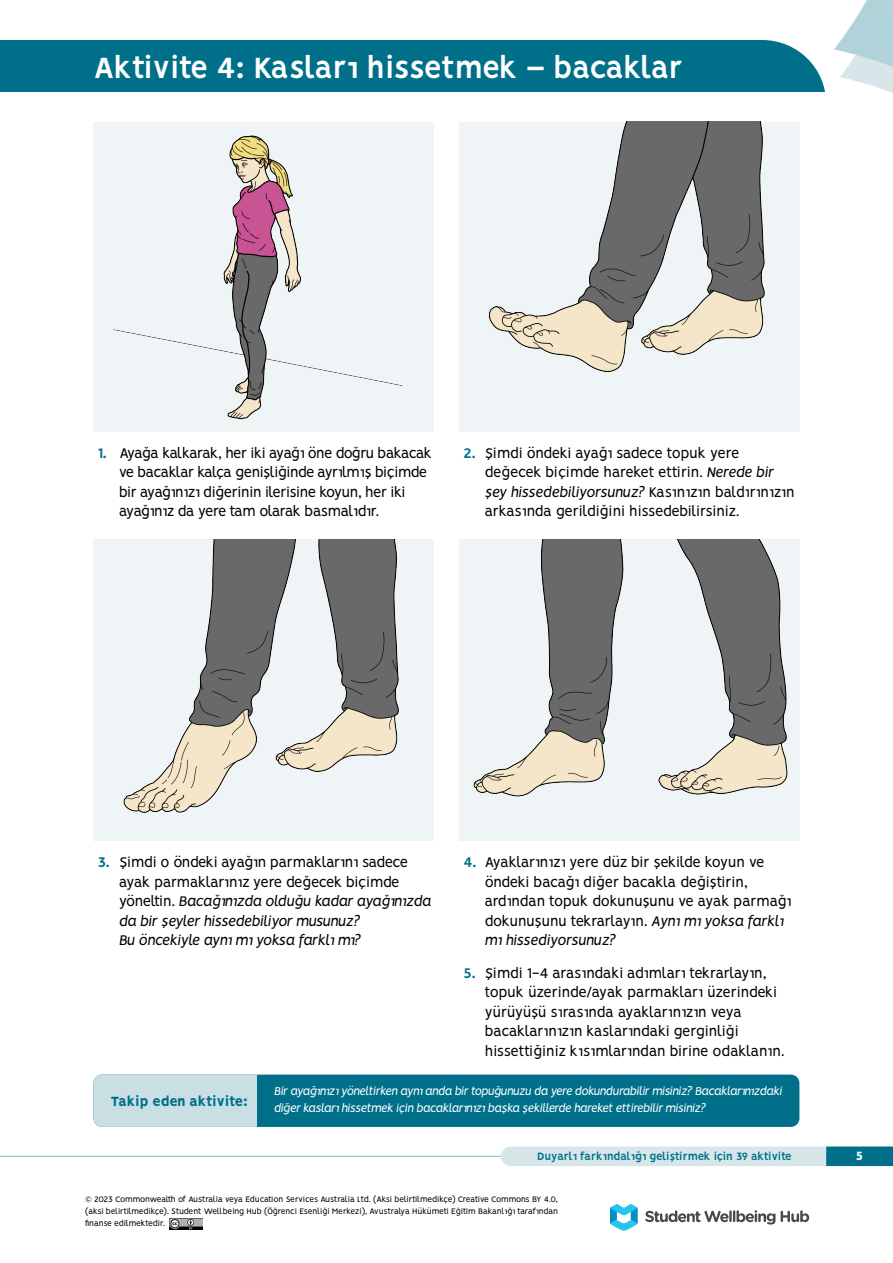
<style>
.page{position:relative;width:893px;height:1263px;background:#fff}
.page>*{position:absolute;margin:0;border:0;box-sizing:border-box;transform-origin:0 0}
.t1{font:700 33px "Vision";letter-spacing:-.03em;color:#fff}
.t2{font:15.75px/19.5px "Vision";letter-spacing:-.02em;color:#000}
.t3{font:15.75px/19.5px "Vision";color:#000}
.t4{font:italic 15.75px/19.5px "Vision";letter-spacing:-.005em;color:#000}
.t5{font:15.75px/19.5px "Vision";letter-spacing:-.04em;color:#000}
.t6{font:800 15px "Vision";letter-spacing:-.025em;color:#00708a}
.t7{font:800 13.5px "Vision";color:#fff}
.t8{font:italic 12.75px/16.5px "Vision";letter-spacing:-.02em;color:#fff}
.t9{font:700 12px "Vision";color:#00708a}
.t10{font:9px/12px "Vision";letter-spacing:-.02em;color:#000;text-align:justify}
.s1{font-weight:700;color:#00708a}
.s2{font-style:italic}
.s3{font-weight:700;font-style:normal;color:#00708a}
.s4{font-style:normal}
</style>
<div class="page">
<hr style="left:0;top:1156px;width:893px;height:1px;background:#7ebcc6">
<div style="left:0;top:40px;width:826px;height:51px;background:#00708a"></div>
<div style="left:511px;top:1146px;width:382px;height:20px;background:#d6e6e9"></div>
<div style="left:826px;top:1146px;width:67px;height:20px;background:#00708a"></div>
<svg style="left:610px;top:1204px;width:28px;height:27px"></svg>
<svg style="left:645px;top:1210px;width:130px;height:14px"></svg>
<svg style="left:781px;top:1210px;width:28px;height:12px"></svg>
<svg style="left:834px;top:0;width:59px;height:93px"></svg>
<img style="left:170px;top:1218px;width:32px;height:11px">
<div style="left:94px;top:1074px;width:705px;height:53px;background:#00708a;border-radius:9px"></div>
<div style="left:94px;top:1074px;width:163px;height:53px;background:#c9dfe4"></div>
<div style="left:94px;top:122px;width:340px;height:310px;background:#eff5f6"></div>
<img style="left:113px;top:135px;width:290px;height:285px">
<div style="left:459px;top:122px;width:340px;height:310px;background:#eff5f6"></div>
<img style="left:489px;top:122px;width:276px;height:250px">
<div style="left:459px;top:539px;width:340px;height:302px;background:#eff5f6"></div>
<img style="left:473px;top:539px;width:315px;height:258px">
<div style="left:94px;top:539px;width:340px;height:302px;background:#eff5f6"></div>
<img style="left:123px;top:539px;width:276px;height:274px">
<h1 class="t1" style="left:94px;top:48px;width:590px">Aktivite 4: Kasları hissetmek – bacaklar</h1>
<p class="t5" style="left:119px;top:445px;width:315px;text-indent:-21px"><span class="s1">1.</span> Ayağa kalkarak, her iki ayağı öne doğru bakacak ve bacaklar kalça genişliğinde ayrılmış biçimde bir ayağınızı diğerinin ilerisine koyun, her iki ayağınız da yere tam olarak basmalıdır.</p>
<p class="t2" style="left:485px;top:445px;width:312px;text-indent:-21px"><span class="s1">2.</span> Şimdi öndeki ayağı sadece topuk yere değecek biçimde hareket ettirin. <span class="s2">Nerede bir şey hissedebiliyorsunuz?</span> Kasınızın baldırınızın arkasında gerildiğini hissedebilirsiniz.</p>
<p class="t4" style="left:119px;top:853px;width:314px;text-indent:-21px"><span class="s3">3.</span> <span class="s4">Şimdi o öndeki ayağın parmaklarını sadece ayak parmaklarınız yere değecek biçimde yöneltin.</span> Bacağınızda olduğu kadar ayağınızda da bir şeyler hissedebiliyor musunuz?<br>Bu öncekiyle aynı mı yoksa farklı mı?</p>
<p class="t2" style="left:485px;top:854px;width:308px;text-indent:-21px"><span class="s1">4.</span> Ayaklarınızı yere düz bir şekilde koyun ve öndeki bacağı diğer bacakla değiştirin, ardından topuk dokunuşunu ve ayak parmağı dokunuşunu tekrarlayın. <span class="s2">Aynı mı yoksa farklı mı hissediyorsunuz?</span></p>
<p class="t3" style="left:485px;top:964px;width:301px;text-indent:-21px"><span class="s1">5.</span> Şimdi 1-4 arasındaki adımları tekrarlayın, topuk üzerinde/ayak parmakları üzerindeki yürüyüşü sırasında ayaklarınızın veya bacaklarınızın kaslarındaki gerginliği hissettiğiniz kısımlarından birine odaklanın.</p>
<p class="t6" style="left:111px;top:1092px;width:139px">Takip eden aktivite:</p>
<p class="t8" style="left:274px;top:1083px;width:510px">Bir ayağınızı yöneltirken aynı anda bir topuğunuzu da yere dokundurabilir misiniz? Bacaklarınızdaki diğer kasları hissetmek için bacaklarınızı başka şekillerde hareket ettirebilir misiniz?</p>
<p class="t9" style="left:537px;top:1149px;width:256px">Duyarlı farkındalığı geliştirmek için 39 aktivite</p>
<p class="t7" style="left:856px;top:1148px;width:9px">5</p>
<p class="t10" style="left:85px;top:1194px;width:475px">© 2023 Commonwealth of Australia veya Education Services Australia Ltd. (Aksi belirtilmedikçe) Creative Commons BY 4.0, (aksi belirtilmedikçe). Student Wellbeing Hub (Öğrenci Esenliği Merkezi), Avustralya Hükümeti Eğitim Bakanlığı tarafından finanse edilmektedir.</p>
</div>
